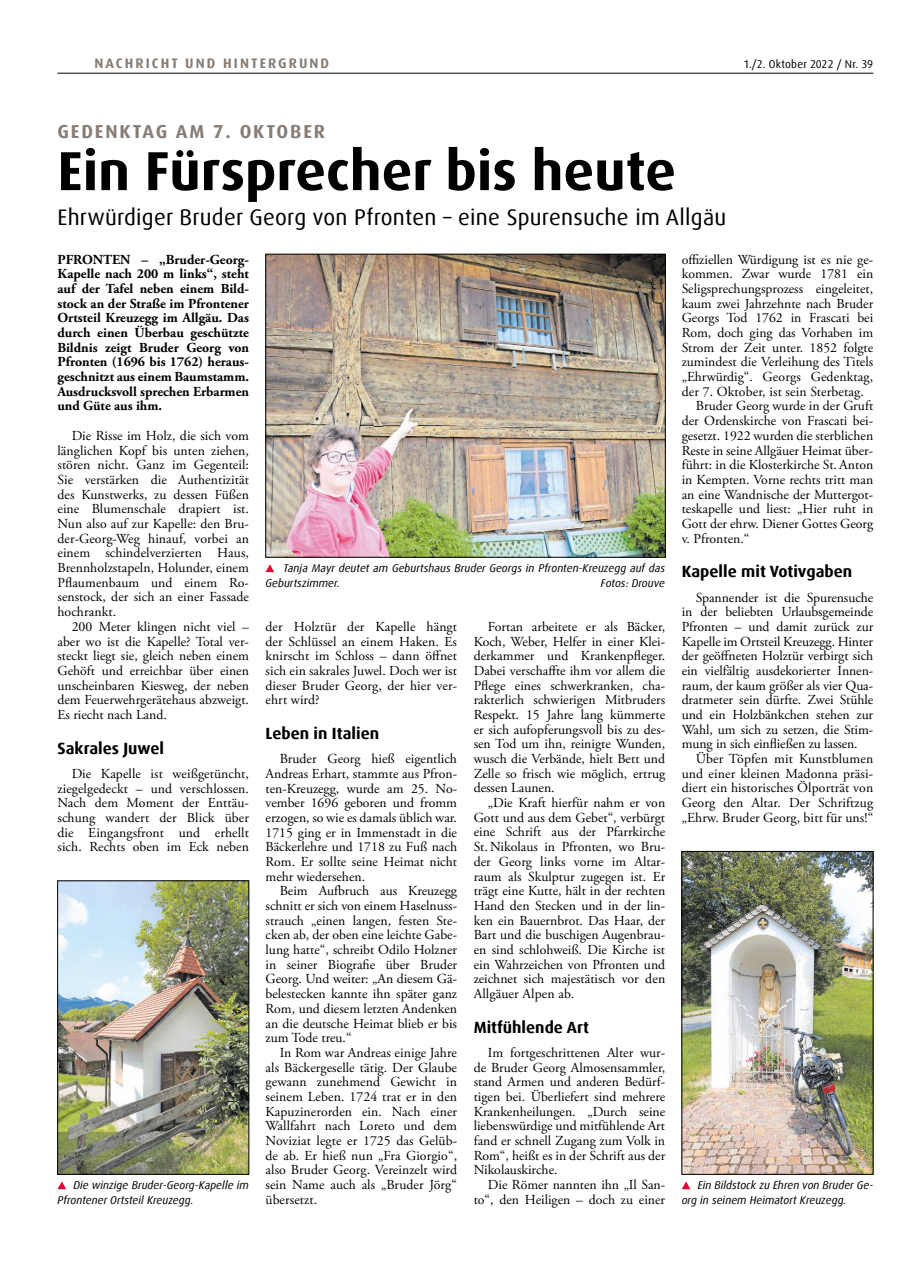
<style>
.page{position:relative;width:908px;height:1276px;background:#fff}
.page>*{position:absolute;margin:0;border:0;box-sizing:border-box;transform-origin:0 0}
.t1{font:700 55px "Dax Offc Pro";color:#000}
.t2{font:22.5px "Dax Offc Pro";letter-spacing:.01em;color:#000}
.t3{font:700 18.75px "Dax Offc Pro";letter-spacing:.1em;color:#867d76}
.t4{font:700 16.25px "Dax Offc Pro";color:#000}
.t5{font:13.75px/14.6px "Adobe Garamond Pro";color:#000;text-align:justify}
.t6{font:700 13.75px/14.6px "Adobe Garamond Pro";color:#000;text-align:justify}
.t7{font:700 13.75px "Dax Offc Pro";letter-spacing:.15em;color:#867d76}
.t8{font:italic 11.25px/14.8px "Dax Offc Pro";color:#000}
.t9{font:11.25px "Dax Offc Pro";letter-spacing:.01em;color:#000}
</style>
<div class="page">
<hr style="left:57px;top:73px;width:815px;height:1px;background:#000">
<img style="left:267px;top:256px;width:396px;height:299px">
<div style="left:265px;top:254px;width:400px;height:303px;border:1px solid #000"></div>
<svg style="left:265px;top:564px;width:9px;height:8px"></svg>
<img style="left:59px;top:882px;width:188px;height:290px">
<div style="left:57px;top:880px;width:192px;height:294px;border:1px solid #000"></div>
<svg style="left:57px;top:1181px;width:9px;height:8px"></svg>
<img style="left:683px;top:853px;width:187px;height:319px">
<div style="left:681px;top:851px;width:191px;height:323px;border:1px solid #000"></div>
<svg style="left:682px;top:1181px;width:8px;height:8px"></svg>
<p class="t7" style="left:94px;top:54px;width:236px">NACHRICHT UND HINTERGRUND</p>
<p class="t9" style="left:743px;top:57px;width:131px">1./2. Oktober 2022 / Nr. 39</p>
<h3 class="t3" style="left:57px;top:119px;width:269px">GEDENKTAG AM 7. OKTOBER</h3>
<h1 class="t1" style="left:57px;top:135px;width:619px">Ein Fürsprecher bis heute</h1>
<h2 class="t2" style="left:57px;top:202px;width:670px">Ehrwürdiger Bruder Georg von Pfronten – eine Spurensuche im Allgäu</h2>
<p class="t5" style="left:681px;top:252px;width:193px">offiziellen Würdigung ist es nie ge-</p>
<p class="t5" style="left:681px;top:267px;width:193px">kommen. Zwar wurde 1781 ein</p>
<p class="t5" style="left:681px;top:282px;width:193px">Seligsprechungsprozess eingeleitet,</p>
<p class="t5" style="left:681px;top:296px;width:193px">kaum zwei Jahrzehnte nach Bruder</p>
<p class="t5" style="left:681px;top:311px;width:193px">Georgs Tod 1762 in Frascati bei</p>
<p class="t5" style="left:681px;top:326px;width:193px">Rom, doch ging das Vorhaben im</p>
<p class="t5" style="left:681px;top:340px;width:193px">Strom der Zeit unter. 1852 folgte</p>
<p class="t5" style="left:681px;top:355px;width:193px">zumindest die Verleihung des Titels</p>
<p class="t5" style="left:681px;top:370px;width:193px">„Ehrwürdig“. Georgs Gedenktag,</p>
<p class="t5" style="left:681px;top:384px;width:184px">der 7. Oktober, ist sein Sterbetag.</p>
<p class="t5" style="left:695px;top:399px;width:179px">Bruder Georg wurde in der Gruft</p>
<p class="t5" style="left:681px;top:414px;width:193px">der Ordenskirche von Frascati bei-</p>
<p class="t5" style="left:681px;top:429px;width:193px">gesetzt. 1922 wurden die sterblichen</p>
<p class="t5" style="left:681px;top:443px;width:193px">Reste in seine Allgäuer Heimat über-</p>
<p class="t5" style="left:681px;top:458px;width:193px">führt: in die Klosterkirche St. Anton</p>
<p class="t5" style="left:681px;top:473px;width:193px">in Kempten. Vorne rechts tritt man</p>
<p class="t5" style="left:681px;top:487px;width:193px">an eine Wandnische der Muttergot-</p>
<p class="t5" style="left:681px;top:502px;width:193px">teskapelle und liest: „Hier ruht in</p>
<p class="t5" style="left:681px;top:517px;width:193px">Gott der ehrw. Diener Gottes Georg</p>
<p class="t5" style="left:681px;top:531px;width:69px">v. Pfronten.“</p>
<p class="t4" style="left:681px;top:561px;width:172px">Kapelle mit Votivgaben</p>
<p class="t5" style="left:681px;top:590px;width:193px;text-indent:14px">Spannender ist die Spurensuche in der beliebten Urlaubsgemeinde Pfronten – und damit zurück zur Kapelle im Ortsteil Kreuzegg. Hinter der geöffneten Holztür verbirgt sich ein vielfältig ausdekorierter Innen&shy;raum, der kaum größer als vier Qua&shy;dratmeter sein dürfte. Zwei Stühle und ein Holzbänkchen stehen zur Wahl, um sich zu setzen, die Stim&shy;mung in sich einfließen zu lassen.</p>
<p class="t5" style="left:681px;top:752px;width:193px;text-indent:14px">Über Töpfen mit Kunstblumen und einer kleinen Madonna präsi&shy;diert ein historisches Ölporträt von Georg den Altar. Der Schriftzug „Ehrw. Bruder Georg, bitt für uns!“</p>
<p class="t6" style="left:57px;top:252px;width:193px">PFRONTEN – „Bruder-Georg-Kapelle nach 200 m links“, steht auf der Tafel neben einem Bild&shy;stock an der Straße im Pfrontener Ortsteil Kreuzegg im Allgäu. Das durch einen Überbau geschützte Bildnis zeigt Bruder Georg von Pfronten (1696 bis 1762) heraus&shy;geschnitzt aus einem Baumstamm.<br>Ausdrucksvoll sprechen Erbarmen und Güte aus ihm.</p>
<p class="t5" style="left:57px;top:429px;width:193px;text-indent:14px">Die Risse im Holz, die sich vom länglichen Kopf bis unten ziehen, stören nicht. Ganz im Gegenteil:<br>Sie verstärken die Authentizität des Kunstwerks, zu dessen Füßen eine Blumenschale drapiert ist.<br>Nun also auf zur Kapelle: den Bru&shy;der-Georg-Weg hinauf, vorbei an einem schindelverzierten Haus, Brennholzstapeln, Holunder, einem Pflaumenbaum und einem Ro&shy;senstock, der sich an einer Fassade hochrankt.</p>
<p class="t5" style="left:57px;top:619px;width:193px;text-indent:14px">200 Meter klingen nicht viel – aber wo ist die Kapelle? Total ver&shy;steckt liegt sie, gleich neben einem Gehöft und erreichbar über einen unscheinbaren Kiesweg, der neben dem Feuerwehrgerätehaus abzweigt.<br>Es riecht nach Land.</p>
<p class="t4" style="left:57px;top:737px;width:108px">Sakrales Juwel</p>
<p class="t5" style="left:57px;top:766px;width:193px;text-indent:14px">Die Kapelle ist weißgetüncht, ziegelgedeckt – und verschlossen.<br>Nach dem Moment der Enttäu&shy;schung wandert der Blick über die Eingangsfront und erhellt sich. Rechts oben im Eck neben</p>
<p class="t8" style="left:265px;top:561px;width:401px;text-indent:18px">Tanja Mayr deutet am Geburtshaus Bruder Georgs in Pfronten-Kreuzegg auf das<br>Geburtszimmer.</p>
<p class="t8" style="left:600px;top:575px;width:66px">Fotos: Drouve</p>
<p class="t5" style="left:473px;top:619px;width:193px;text-indent:14px">Fortan arbeitete er als Bäcker, Koch, Weber, Helfer in einer Klei&shy;derkammer und Krankenpfleger.<br>Dabei verschaffte ihm vor allem die Pflege eines schwerkranken, cha&shy;rakterlich schwierigen Mitbruders Respekt. 15 Jahre lang kümmerte er sich aufopferungsvoll bis zu des&shy;sen Tod um ihn, reinigte Wunden, wusch die Verbände, hielt Bett und Zelle so frisch wie möglich, ertrug dessen Launen.</p>
<p class="t5" style="left:473px;top:796px;width:193px;text-indent:14px">„Die Kraft hierfür nahm er von Gott und aus dem Gebet“, verbürgt eine Schrift aus der Pfarrkirche St. Nikolaus in Pfronten, wo Bru&shy;der Georg links vorne im Altar&shy;raum als Skulptur zugegen ist. Er trägt eine Kutte, hält in der rechten Hand den Stecken und in der lin&shy;ken ein Bauernbrot. Das Haar, der Bart und die buschigen Augenbrau&shy;en sind schlohweiß. Die Kirche ist ein Wahrzeichen von Pfronten und zeichnet sich majestätisch vor den Allgäuer Alpen ab.</p>
<p class="t4" style="left:473px;top:1016px;width:117px">Mitfühlende Art</p>
<p class="t5" style="left:473px;top:1045px;width:193px;text-indent:14px">Im fortgeschrittenen Alter wur&shy;de Bruder Georg Almosensammler, stand Armen und anderen Bedürf&shy;tigen bei. Überliefert sind mehrere Krankenheilungen. „Durch seine liebenswürdige und mitfühlende Art fand er schnell Zugang zum Volk in Rom“, heißt es in der Schrift aus der Nikolauskirche.</p>
<p class="t5" style="left:473px;top:1178px;width:193px;text-align:right">Die Römer nannten ihn „Il San&shy;to“, den Heiligen – doch zu einer</p>
<p class="t5" style="left:265px;top:619px;width:193px">der Holztür der Kapelle hängt der Schlüssel an einem Haken. Es knirscht im Schloss – dann öffnet sich ein sakrales Juwel. Doch wer ist dieser Bruder Georg, der hier ver&shy;ehrt wird?</p>
<p class="t4" style="left:265px;top:723px;width:115px">Leben in Italien</p>
<p class="t5" style="left:265px;top:752px;width:193px;text-indent:14px">Bruder Georg hieß eigentlich Andreas Erhart, stammte aus Pfron&shy;ten-Kreuzegg, wurde am 25. No&shy;vember 1696 geboren und fromm erzogen, so wie es damals üblich war.<br>1715 ging er in Immenstadt in die Bäckerlehre und 1718 zu Fuß nach Rom. Er sollte seine Heimat nicht mehr wiedersehen.</p>
<p class="t5" style="left:265px;top:884px;width:193px;text-indent:14px">Beim Aufbruch aus Kreuzegg schnitt er sich von einem Haselnuss&shy;strauch „einen langen, festen Ste&shy;cken ab, der oben eine leichte Gabe&shy;lung hatte“, schreibt Odilo Holzner in seiner Biografie über Bruder Georg. Und weiter: „An diesem Gä&shy;belestecken kannte ihn später ganz Rom, und diesem letzten Andenken an die deutsche Heimat blieb er bis zum Tode treu.“</p>
<p class="t5" style="left:265px;top:1045px;width:193px;text-indent:14px">In Rom war Andreas einige Jahre als Bäckergeselle tätig. Der Glaube gewann zunehmend Gewicht in seinem Leben. 1724 trat er in den Kapuzinerorden ein. Nach einer Wallfahrt nach Loreto und dem Noviziat legte er 1725 das Gelüb&shy;de ab. Er hieß nun „Fra Giorgio“, also Bruder Georg. Vereinzelt wird sein Name auch als „Bruder Jörg“ übersetzt.</p>
<p class="t8" style="left:57px;top:1178px;width:193px;text-indent:16px">Die winzige Bruder-Georg-Kapelle im<br>Pfrontener Ortsteil Kreuzegg.</p>
<p class="t8" style="left:681px;top:1178px;width:193px;text-indent:16px">Ein Bildstock zu Ehren von Bruder Ge&shy;org in seinem Heimatort Kreuzegg.</p>
</div>
